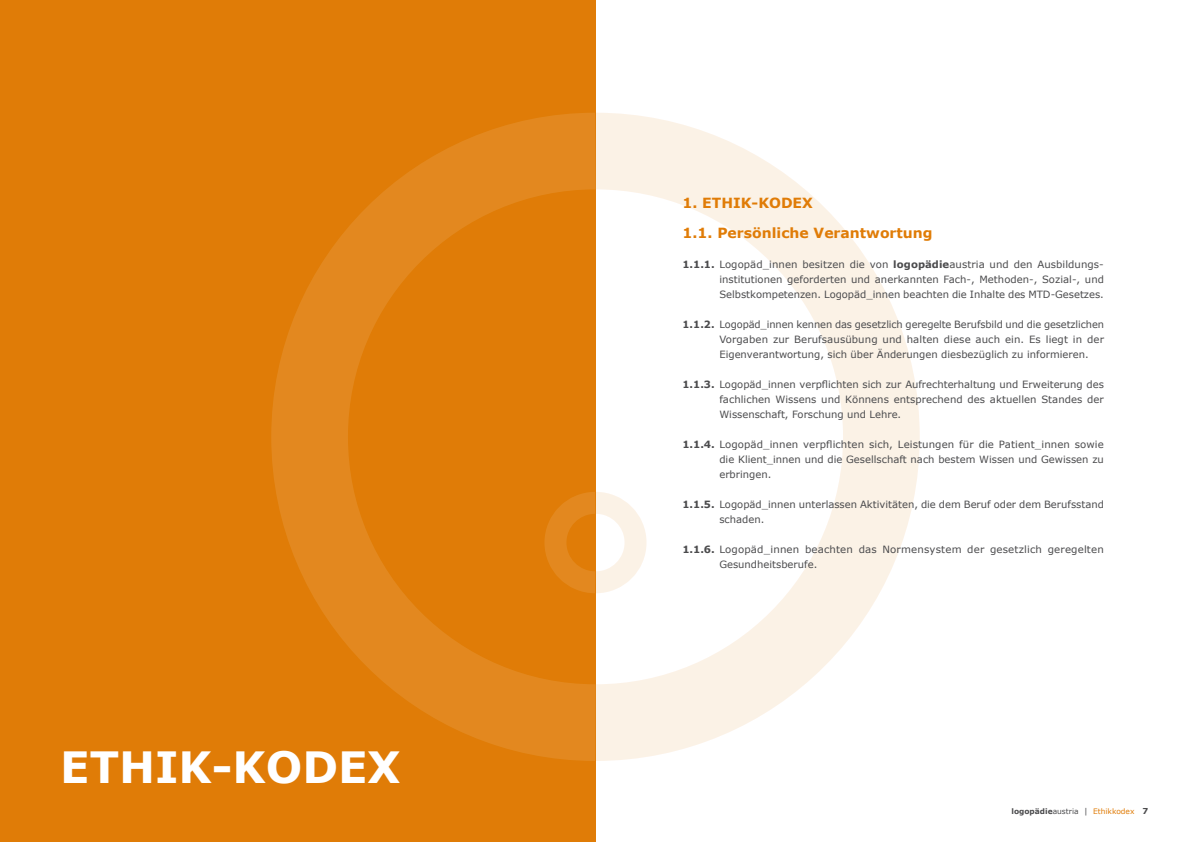
<style>
.page{position:relative;width:1191px;height:842px;background:#fff}
.page>*{position:absolute;margin:0;border:0;box-sizing:border-box;transform-origin:0 0}
.t1{font:700 43.1px "Verdana";color:#fff}
.t2{font:700 14px/30px "Verdana";color:#e07c07}
.t3{font:10px/15px "Verdana";color:#4b4b4d;text-align:justify}
.t4{font:7.5px "Verdana";color:#e07c07}
.s1{font-weight:700}
.s2{font-weight:700;color:#4b4b4d}
.s3{color:#4b4b4d}
.s4{font-size:8px;color:#4b4b4d}
.s5{font-weight:700;font-size:8.2px;color:#4b4b4d}
</style>
<div class="page">
<div style="left:0;top:0;width:595px;height:842px;background:#e07c07"></div>
<svg style="left:271px;top:113px;width:323px;height:648px"></svg>
<svg style="left:594px;top:112px;width:326px;height:650px"></svg>
<svg style="left:533px;top:481px;width:124px;height:123px"></svg>
<h1 class="t1" style="left:60px;top:739px;width:342px">ETHIK-KODEX</h1>
<h2 class="t2" style="left:682px;top:188px;width:252px">1. ETHIK-KODEX<br>1.1. Persönliche Verantwortung</h2>
<p class="t3" style="left:719px;top:257px;width:386px;text-indent:-37px"><span class="s1">1.1.1.</span> Logopäd_innen besitzen die von <span class="s1">logopädie</span>austria und den Ausbildungs&shy;institutionen geforderten und anerkannten Fach-, Methoden-, Sozial-, und Selbstkompetenzen. Logopäd_innen beachten die Inhalte des MTD-Gesetzes.</p>
<p class="t3" style="left:719px;top:317px;width:386px;text-indent:-37px"><span class="s1">1.1.2.</span> Logopäd_innen kennen das gesetzlich geregelte Berufsbild und die gesetzlichen Vorgaben zur Berufsausübung und halten diese auch ein. Es liegt in der Eigenverantwortung, sich über Änderungen diesbezüglich zu informieren.</p>
<p class="t3" style="left:719px;top:377px;width:386px;text-indent:-37px"><span class="s1">1.1.3.</span> Logopäd_innen verpflichten sich zur Aufrechterhaltung und Erweiterung des fachlichen Wissens und Könnens entsprechend des aktuellen Standes der Wissenschaft, Forschung und Lehre.</p>
<p class="t3" style="left:719px;top:437px;width:386px;text-indent:-37px"><span class="s1">1.1.4.</span> Logopäd_innen verpflichten sich, Leistungen für die Patient_innen sowie die Klient_innen und die Gesellschaft nach bestem Wissen und Gewissen zu erbringen.</p>
<p class="t3" style="left:719px;top:497px;width:386px;text-indent:-37px"><span class="s1">1.1.5.</span> Logopäd_innen unterlassen Aktivitäten, die dem Beruf oder dem Berufsstand schaden.</p>
<p class="t3" style="left:719px;top:542px;width:386px;text-indent:-37px"><span class="s1">1.1.6.</span> Logopäd_innen beachten das Normensystem der gesetzlich geregelten<br>Gesundheitsberufe.</p>
<p class="t4" style="left:1011px;top:807px;width:138px"><span class="s2">logopädie</span><span class="s3">austria</span> <span class="s4">|</span> Ethikkodex <span class="s5">7</span></p>
</div>
